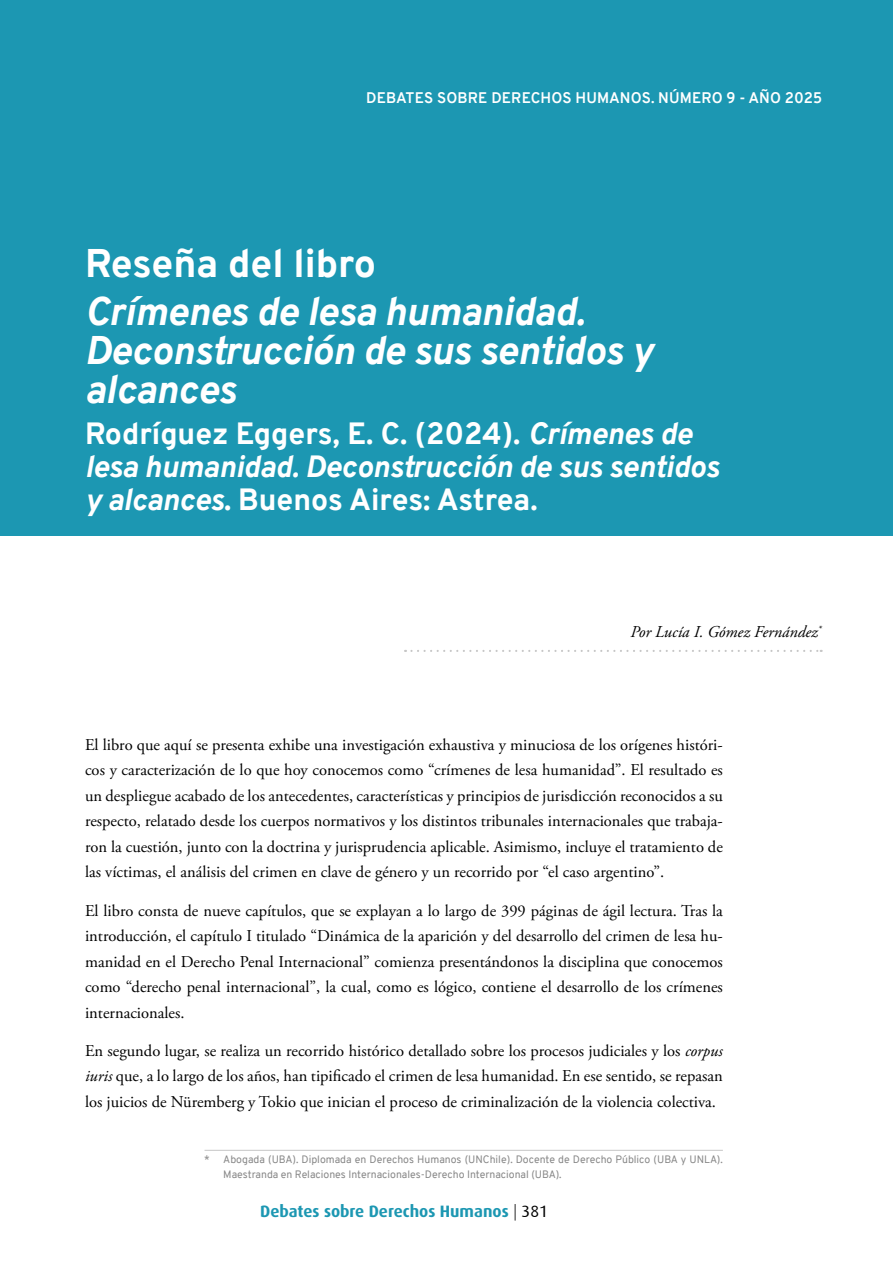
<style>
.page{position:relative;width:893px;height:1263px;background:#fff}
.page>*{position:absolute;margin:0;border:0;box-sizing:border-box;transform-origin:0 0}
.t1{font:italic 800 39px/39px "Overpass";color:#fff}
.t2{font:800 39px "Overpass";color:#fff}
.t3{font:italic 800 30px/33px "Overpass";color:#fff}
.t4{font:16.5px/25.5px "Adobe Garamond Pro";color:#000;text-align:justify}
.t5{font:700 16.5px "Dax";color:#1c97b2}
.t6{font:italic 16.5px "Adobe Garamond Pro";color:#000}
.t7{font:700 15px "Overpass";letter-spacing:.01em;color:#fff}
.t8{font:10.5px/15px "Overpass";color:#878787}
.s1{font-style:normal}
.s2{font-style:italic}
.s3{font-weight:300;color:#000}
.s4{font-weight:400;color:#000}
</style>
<div class="page">
<div style="left:0;top:0;width:893px;height:536px;background:#1c97b2"></div>
<svg style="left:405px;top:650px;width:417px;height:2px"></svg>
<hr style="left:205px;top:1150px;width:518px;height:1px;background:#c6c6c6">
<p class="t7" style="left:366px;top:87px;width:457px">DEBATES SOBRE DERECHOS HUMANOS. NÚMERO 9 - AÑO 2025</p>
<h1 class="t2" style="left:85px;top:236px;width:293px">Reseña del libro</h1>
<h1 class="t1" style="left:85px;top:292px;width:569px">Crímenes de lesa humanidad.<br>Deconstrucción de sus sentidos y alcances</h1>
<h2 class="t3" style="left:85px;top:417px;width:636px"><span class="s1">Rodríguez Eggers, E. C. (2024).</span> Crímenes de lesa humanidad. Deconstrucción de sus sentidos y alcances<span class="s1">. Buenos Aires: Astrea.</span></h2>
<p class="t6" style="left:630px;top:622px;width:193px">Por Lucía I. Gómez Fernández<sup>*</sup></p>
<p class="t4" style="left:85px;top:732px;width:639px">El libro que aquí se presenta exhibe una investigación exhaustiva y minuciosa de los orígenes históri&shy;cos y caracterización de lo que hoy conocemos como “crímenes de lesa humanidad”. El resultado es un despliegue acabado de los antecedentes, características y principios de jurisdicción reconocidos a su respecto, relatado desde los cuerpos normativos y los distintos tribunales internacionales que trabaja&shy;ron la cuestión, junto con la doctrina y jurisprudencia aplicable. Asimismo, incluye el tratamiento de las víctimas, el análisis del crimen en clave de género y un recorrido por “el caso argentino”.</p>
<p class="t4" style="left:85px;top:898px;width:639px">El libro consta de nueve capítulos, que se explayan a lo largo de 399 páginas de ágil lectura. Tras la introducción, el capítulo I titulado “Dinámica de la aparición y del desarrollo del crimen de lesa hu&shy;manidad en el Derecho Penal Internacional” comienza presentándonos la disciplina que conocemos como “derecho penal internacional”, la cual, como es lógico, contiene el desarrollo de los crímenes internacionales.</p>
<p class="t4" style="left:85px;top:1038px;width:639px">En segundo lugar, se realiza un recorrido histórico detallado sobre los procesos judiciales y los <span class="s2">corpus iuris</span> que, a lo largo de los años, han tipificado el crimen de lesa humanidad. En ese sentido, se repasan los juicios de Nüremberg y Tokio que inician el proceso de criminalización de la violencia colectiva.</p>
<p class="t8" style="left:223px;top:1152px;width:501px;text-indent:-19px">* Abogada (UBA). Diplomada en Derechos Humanos (UNChile). Docente de Derecho Público (UBA y UNLA).<br>Maestranda en Relaciones Internacionales-Derecho Internacional (UBA).</p>
<p class="t5" style="left:260px;top:1202px;width:289px">Debates sobre Derechos Humanos <span class="s3">|</span> <span class="s4">381</span></p>
</div>
